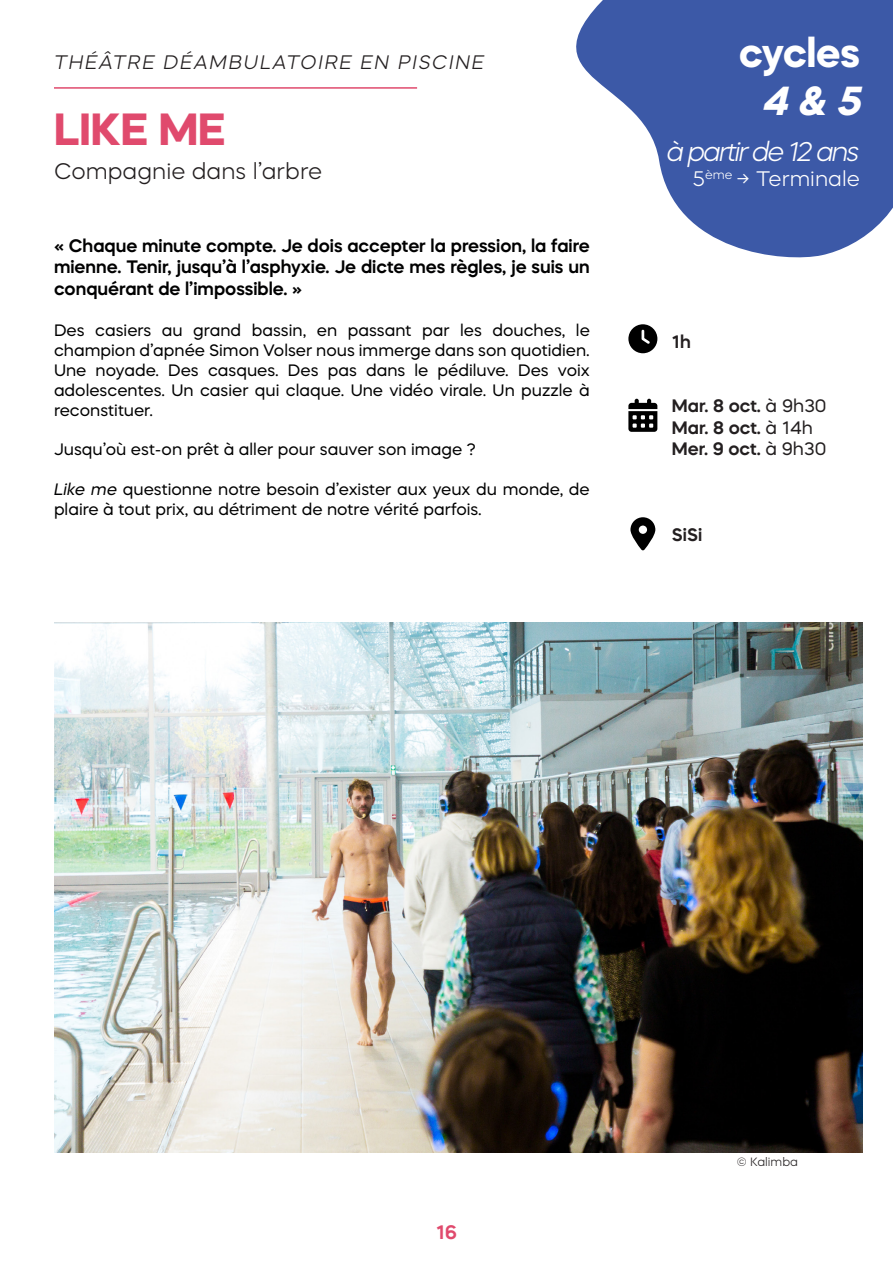
<style>
.page{position:relative;width:893px;height:1263px;background:#fff}
.page>*{position:absolute;margin:0;border:0;box-sizing:border-box;transform-origin:0 0}
.t1{font:700 45px "Mazzard H";color:#e04a6d}
.t2{font:700 40.5px "Mazzard H";color:#fff}
.t3{font:italic 700 40.5px "Mazzard H";color:#fff}
.t4{font:italic 300 27px "Mazzard H";letter-spacing:-.08em;color:#fff}
.t5{font:300 22.5px "Mazzard H";color:#231f20}
.t6{font:300 21px "Mazzard H";color:#fff}
.t7{font:italic 300 19.5px "Mazzard H";letter-spacing:.08em;color:#231f20}
.t8{font:600 19.5px "Mazzard H";color:#e04a6d}
.t9{font:600 18px/21.6px "Mazzard H";color:#000001;text-align:justify}
.t10{font:600 18px "Mazzard H";color:#231f20}
.t11{font:16.5px/19.8px "Mazzard H";color:#000001;text-align:justify}
.t12{font:300 12px "Mazzard H";color:#231f20}
.s1{font-style:italic}
.s2{font-weight:400}
</style>
<div class="page">
<svg style="left:576px;top:0;width:317px;height:258px;fill:#3c59a7"></svg>
<img style="left:55px;top:623px;width:807px;height:529px">
<svg style="left:628px;top:399px;width:29px;height:33px"></svg>
<svg style="left:628px;top:324px;width:29px;height:29px"></svg>
<svg style="left:630px;top:517px;width:25px;height:33px"></svg>
<hr style="left:54px;top:87px;width:363px;height:2px;background:#e04a6d">
<p class="t7" style="left:54px;top:50px;width:432px">THÉÂTRE DÉAMBULATOIRE EN PISCINE</p>
<p class="t1" style="left:54px;top:100px;width:173px">LIKE ME</p>
<p class="t5" style="left:54px;top:157px;width:269px">Compagnie dans l’arbre</p>
<p class="t9" style="left:54px;top:234px;width:537px">« Chaque minute compte. Je dois accepter la pression, la faire mienne. Tenir, jusqu’à l’asphyxie. Je dicte mes règles, je suis un conquérant de l’impossible. »</p>
<p class="t11" style="left:54px;top:320px;width:537px">Des casiers au grand bassin, en passant par les douches, le champion d’apnée Simon Volser nous immerge dans son quotidien.<br>Une noyade. Des casques. Des pas dans le pédiluve. Des voix adolescentes. Un casier qui claque. Une vidéo virale. Un puzzle à reconstituer.</p>
<p class="t11" style="left:54px;top:439px;width:423px">Jusqu’où est-on prêt à aller pour sauver son image ?</p>
<p class="t11" style="left:54px;top:479px;width:537px"><span class="s1">Like me</span> questionne notre besoin d’exister aux yeux du monde, de plaire à tout prix, au détriment de notre vérité parfois.</p>
<p class="t2" style="left:739px;top:25px;width:122px">cycles</p>
<p class="t3" style="left:761px;top:74px;width:112px">4 &amp; 5</p>
<p class="t4" style="left:667px;top:135px;width:195px">à partir de 12 ans</p>
<p class="t6" style="left:693px;top:166px;width:169px">5<sup>ème</sup> → Terminale</p>
<p class="t10" style="left:672px;top:329px;width:21px">1h</p>
<p class="t10" style="left:672px;top:394px;width:156px">Mar. 8 oct. <span class="s2">à 9h30</span></p>
<p class="t10" style="left:672px;top:416px;width:143px">Mar. 8 oct. <span class="s2">à 14h</span></p>
<p class="t10" style="left:672px;top:437px;width:156px">Mer. 9 oct. <span class="s2">à 9h30</span></p>
<p class="t10" style="left:672px;top:522px;width:32px">SiSi</p>
<p class="t8" style="left:436px;top:1220px;width:22px">16</p>
<p class="t12" style="left:737px;top:1154px;width:63px">© Kalimba</p>
</div>
